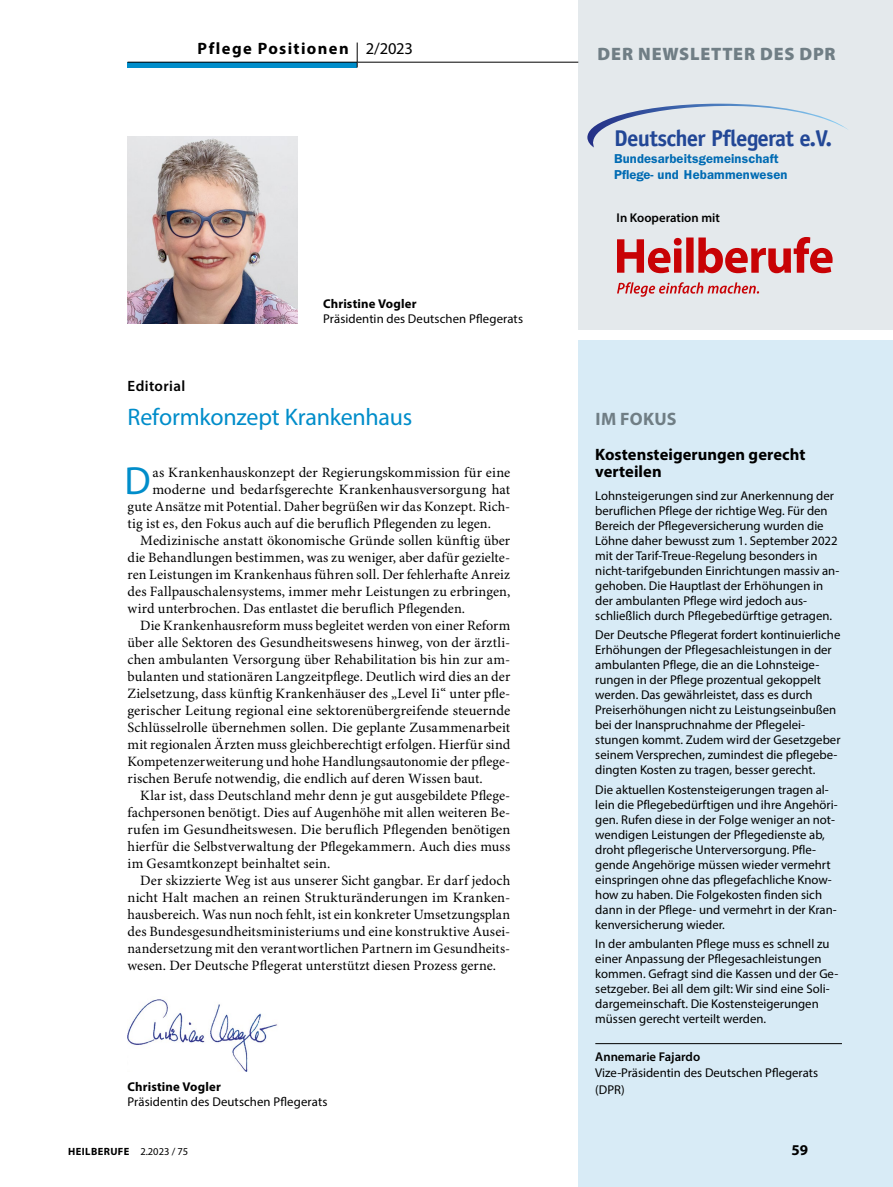
<style>
.page{position:relative;width:893px;height:1187px;background:#fff}
.page>*{position:absolute;margin:0;border:0;box-sizing:border-box;transform-origin:0 0}
.NoXML_Para_Initial_E{font:39.45px "Myriad Pro";color:#008dca}
.NoXML_Title_Edi{font:24px "Myriad Pro";letter-spacing:-.01em;color:#008dca}
.t1{font:700 22.8px "Officina Sans LT";letter-spacing:-.03em;color:#224796}
.Title_x{font:900 18px "Myriad Pro";letter-spacing:.045em;color:#707e85}
.NoXML_SuperTitle_Kas{font:700 18px "Myriad Pro";letter-spacing:.02em;color:#707e85}
.NoXML_Heading_Kasten{font:700 16.5px/17px "Myriad Pro";letter-spacing:.005em;color:#000}
.NoXML_Heading_Kasten-2{font:700 16.5px "Myriad Pro";letter-spacing:.08em;color:#000}
.NoXML_SuperTitle_Edi{font:600 15px "Myriad Pro";letter-spacing:.025em;color:#000}
.t2{font:700 15px "Myriad Pro";color:#000}
.NoXML_Para_Indent{font:14.25px/17px "Minion Pro";letter-spacing:.005em;color:#000;text-align:justify}
.NoXML_Para_Initial_E-2{font:14.25px "Minion Pro";letter-spacing:.005em;color:#000}
.t3{font:600 12.9px/15.5px "Franklin Gothic LT";letter-spacing:.01em;color:#006bb3}
.NoXML_Para_Kasten{font:12.75px/15px "Myriad Pro";color:#000}
.NoXML_Author_Appendi{font:12.75px "Myriad Pro";letter-spacing:.01em;color:#000}
.NoXML_Source_Kasten{font:12.75px/16.5px "Myriad Pro";color:#000}
.NoXML_Author_Portrai{font:700 12.75px "Myriad Pro";letter-spacing:.01em;color:#000}
.t4{font:600 12.75px "Myriad Pro";color:#000}
.t5{font:700 10.5px "Myriad Pro";letter-spacing:.04em;color:#000}
.s1{font-weight:400}
.s2{font-weight:600}
</style>
<div class="page">
<div style="left:578px;top:0;width:315px;height:330px;background:#e4e9ec"></div>
<div style="left:578px;top:340px;width:315px;height:846px;background:#d8ebf6"></div>
<svg style="left:617px;top:282px;width:142px;height:15px"></svg>
<svg style="left:617px;top:237px;width:216px;height:36px"></svg>
<svg style="left:587px;top:103px;width:261px;height:45px"></svg>
<hr style="left:595px;top:1043px;width:247px;height:1px;background:#000">
<img style="left:128px;top:136px;width:170px;height:187px">
<img style="left:128px;top:999px;width:149px;height:72px">
<div style="left:128px;top:62px;width:229px;height:5px;background:#008dca"></div>
<hr style="left:128px;top:62px;width:229px;height:1px;background:#000">
<hr style="left:357px;top:62px;width:221px;height:1px;background:#000">
<svg style="left:357px;top:43px;width:1px;height:24px"></svg>
<p class="NoXML_Heading_Kasten-2" style="left:198px;top:37px;width:217px">Pflege Positionen <span class="s1">2/2023</span></p>
<p class="NoXML_Author_Portrai" style="left:323px;top:296px;width:95px">Christine Vogler</p>
<p class="NoXML_Author_Appendi" style="left:323px;top:311px;width:201px">Präsidentin des Deutschen Pflegerats</p>
<p class="NoXML_SuperTitle_Edi" style="left:128px;top:377px;width:59px">Editorial</p>
<p class="NoXML_Title_Edi" style="left:128px;top:402px;width:286px">Reformkonzept Krankenhaus</p>
<p class="NoXML_Para_Initial_E" style="left:125px;top:456px;width:28px">D</p>
<p class="NoXML_Para_Initial_E-2" style="left:152px;top:463px;width:359px">as Krankenhauskonzept der Regierungskommission für eine</p>
<p class="NoXML_Para_Initial_E-2" style="left:152px;top:480px;width:359px">moderne und bedarfsgerechte Krankenhausversorgung hat</p>
<p class="NoXML_Para_Initial_E-2" style="left:128px;top:497px;width:384px">gute Ansätze mit Potential. Daher begrüßen wir das Konzept. Rich-</p>
<p class="NoXML_Para_Initial_E-2" style="left:128px;top:514px;width:365px">tig ist es, den Fokus auch auf die beruflich Pflegenden zu legen.</p>
<p class="NoXML_Para_Indent" style="left:128px;top:532px;width:384px;text-indent:13px">Medizinische anstatt ökonomische Gründe sollen künftig über die Behandlungen bestimmen, was zu weniger, aber dafür gezielte&shy;ren Leistungen im Krankenhaus führen soll. Der fehlerhafte Anreiz des Fallpauschalensystems, immer mehr Leistungen zu erbringen, wird unterbrochen. Das entlastet die beruflich Pflegenden.</p>
<p class="NoXML_Para_Indent" style="left:128px;top:617px;width:384px;text-indent:13px">Die Krankenhausreform muss begleitet werden von einer Reform über alle Sektoren des Gesundheitswesens hinweg, von der ärztli&shy;chen ambulanten Versorgung über Rehabilitation bis hin zur am&shy;bulanten und stationären Langzeitpflege. Deutlich wird dies an der Zielsetzung, dass künftig Krankenhäuser des „Level Ii“ unter pfle&shy;gerischer Leitung regional eine sektorenübergreifende steuernde Schlüsselrolle übernehmen sollen. Die geplante Zusammenarbeit mit regionalen Ärzten muss gleichberechtigt erfolgen. Hierfür sind Kompetenzerweiterung und hohe Handlungsautonomie der pflege&shy;rischen Berufe notwendig, die endlich auf deren Wissen baut.</p>
<p class="NoXML_Para_Indent" style="left:128px;top:787px;width:384px;text-indent:13px">Klar ist, dass Deutschland mehr denn je gut ausgebildete Pflege&shy;fachpersonen benötigt. Dies auf Augenhöhe mit allen weiteren Be&shy;rufen im Gesundheitswesen. Die beruflich Pflegenden benötigen hierfür die Selbstverwaltung der Pflegekammern. Auch dies muss im Gesamtkonzept beinhaltet sein.</p>
<p class="NoXML_Para_Indent" style="left:128px;top:872px;width:384px;text-indent:13px">Der skizzierte Weg ist aus unserer Sicht gangbar. Er darf jedoch nicht Halt machen an reinen Strukturänderungen im Kranken&shy;hausbereich. Was nun noch fehlt, ist ein konkreter Umsetzungsplan des Bundesgesundheitsministeriums und eine konstruktive Ausei&shy;nandersetzung mit den verantwortlichen Partnern im Gesundheits&shy;wesen. Der Deutsche Pflegerat unterstützt diesen Prozess gerne.</p>
<p class="NoXML_Author_Portrai" style="left:128px;top:1078px;width:95px">Christine Vogler</p>
<p class="NoXML_Author_Appendi" style="left:128px;top:1093px;width:201px">Präsidentin des Deutschen Pflegerats</p>
<p class="Title_x" style="left:598px;top:44px;width:239px">DER NEWSLETTER DES DPR</p>
<p class="t1" style="left:614px;top:124px;width:220px">Deutscher Pflegerat e.V.</p>
<p class="t3" style="left:614px;top:151px;width:175px">Bundesarbeitsgemeinschaft<br>Pflege- und Hebammenwesen</p>
<p class="t4" style="left:617px;top:209px;width:105px">In Kooperation mit</p>
<p class="NoXML_SuperTitle_Kas" style="left:595px;top:407px;width:83px">IM FOKUS</p>
<p class="NoXML_Heading_Kasten" style="left:595px;top:445px;width:212px">Kostensteigerungen gerecht verteilen</p>
<p class="NoXML_Para_Kasten" style="left:595px;top:488px;width:245px">Lohnsteigerungen sind zur Anerkennung der beruflichen Pflege der richtige Weg. Für den Bereich der Pflegeversicherung wurden die Löhne daher bewusst zum 1. September 2022 mit der Tarif-Treue-Regelung besonders in nicht-tarifgebunden Einrichtungen massiv an&shy;gehoben. Die Hauptlast der Erhöhungen in der ambulanten Pflege wird jedoch aus&shy;schließlich durch Pflegebedürftige getragen.</p>
<p class="NoXML_Para_Kasten" style="left:595px;top:627px;width:247px">Der Deutsche Pflegerat fordert kontinuierliche Erhöhungen der Pflegesachleistungen in der ambulanten Pflege, die an die Lohnsteige&shy;rungen in der Pflege prozentual gekoppelt werden. Das gewährleistet, dass es durch Preiserhöhungen nicht zu Leistungseinbußen bei der Inanspruchnahme der Pflegelei&shy;stungen kommt. Zudem wird der Gesetzgeber seinem Versprechen, zumindest die pflegebe&shy;dingten Kosten zu tragen, besser gerecht.</p>
<p class="NoXML_Para_Kasten" style="left:595px;top:781px;width:244px">Die aktuellen Kostensteigerungen tragen al&shy;lein die Pflegebedürftigen und ihre Angehöri&shy;gen. Rufen diese in der Folge weniger an not&shy;wendigen Leistungen der Pflegedienste ab, droht pflegerische Unterversorgung. Pfle&shy;gende Angehörige müssen wieder vermehrt einspringen ohne das pflegefachliche Know&shy;how zu haben. Die Folgekosten finden sich dann in der Pflege- und vermehrt in der Kran&shy;kenversicherung wieder.</p>
<p class="NoXML_Para_Kasten" style="left:595px;top:936px;width:244px">In der ambulanten Pflege muss es schnell zu einer Anpassung der Pflegesachleistungen kommen. Gefragt sind die Kassen und der Ge&shy;setzgeber. Bei all dem gilt: Wir sind eine Soli&shy;dargemeinschaft. Die Kostensteigerungen müssen gerecht verteilt werden.</p>
<p class="NoXML_Source_Kasten" style="left:595px;top:1048px;width:224px"><span class="s2">Annemarie Fajardo<br></span>Vize-Präsidentin des Deutschen Pflegerats (DPR)</p>
<p class="t5" style="left:68px;top:1144px;width:122px">HEILBERUFE <span class="s1">2.2023 / 75</span></p>
<p class="t2" style="left:791px;top:1139px;width:18px">59</p>
</div>
